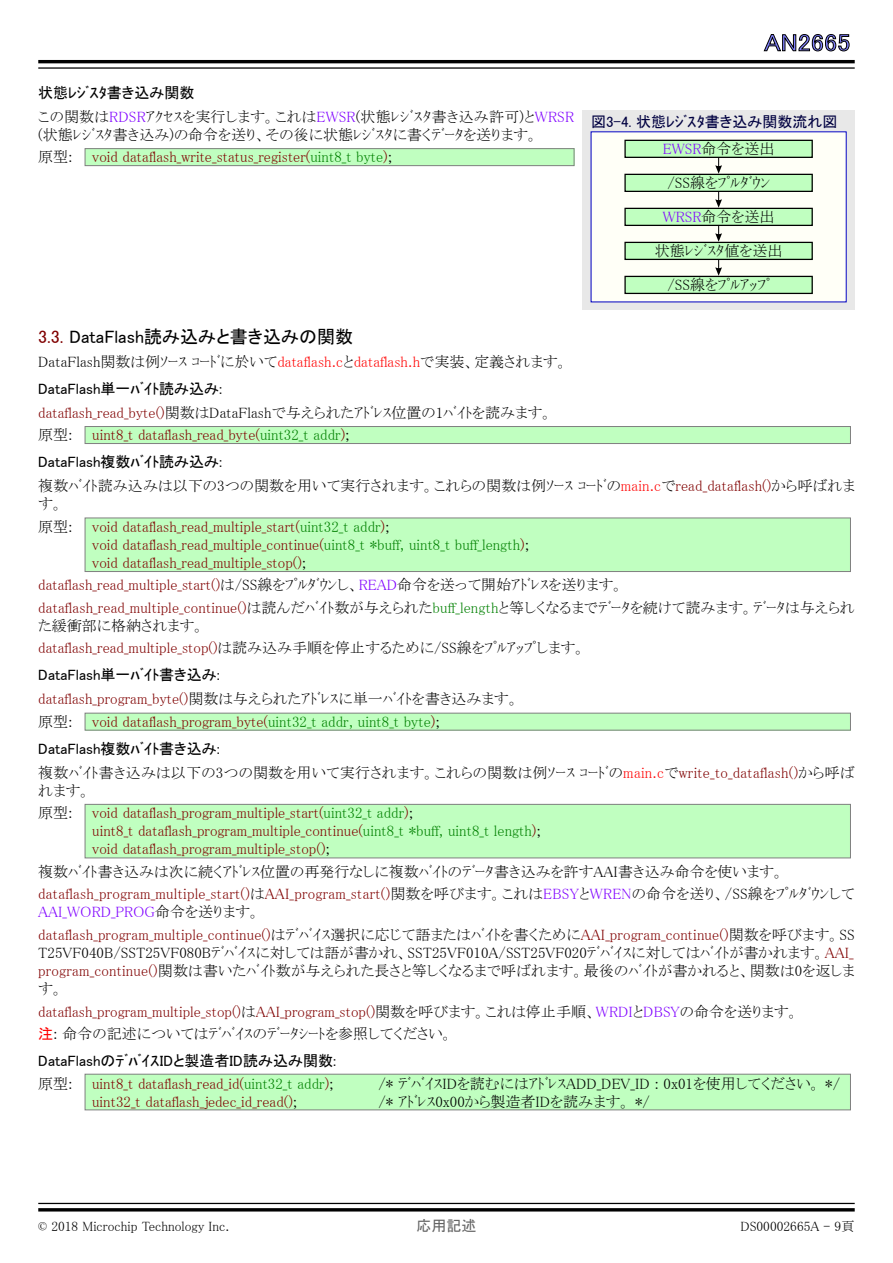
<style>
.page{position:relative;width:893px;height:1263px;background:#fff}
.page>*{position:absolute;margin:0;border:0;box-sizing:border-box;transform-origin:0 0}
.t1{font:24px "MS P Gothic";color:#8080ff;scale:1.1 1}
.t2{font:18px "MS P Gothic";color:#000}
.t3{font:15px/22.5px "MS P Mincho";color:#000}
.t4{font:15px/18px "MS P Mincho";color:#800000}
.t5{font:15px "MS P Gothic";color:#000}
.t6{font:15px "MS P Gothic";color:#000040}
.t7{font:15px "MS P Gothic";color:#646464}
.t8{font:13.5px "MS P Mincho";color:#000}
.s1{color:#8000ff}
.s2{color:#008000}
.s3{color:#000}
.s4{color:#800000}
.s5{color:#f00}
.s6{font-family:"MS P Gothic";color:#f00}
</style>
<div class="page">
<svg style="left:764px;top:34px;width:85px;height:17px"></svg>
<hr style="left:38px;top:60px;width:817px;height:3px;background:#000">
<hr style="left:38px;top:67px;width:817px;height:2px;background:#000">
<hr style="left:38px;top:1203px;width:817px;height:1px;background:#000">
<hr style="left:38px;top:1208px;width:817px;height:3px;background:#000">
<div style="left:85px;top:149px;width:489px;height:17px;background:#c0ffc0"></div>
<div style="left:85px;top:148px;width:489px;height:18px;border:1px solid #808080"></div>
<div style="left:583px;top:111px;width:272px;height:199px;background:#e8e8e8"></div>
<div style="left:591px;top:132px;width:255px;height:170px;background:#fffff7"></div>
<div style="left:625px;top:140px;width:187px;height:17px;background:#c0ffc0"></div>
<div style="left:624px;top:140px;width:189px;height:18px;border:1px solid #000"></div>
<div style="left:625px;top:174px;width:187px;height:17px;background:#c0ffc0"></div>
<div style="left:624px;top:174px;width:189px;height:18px;border:1px solid #000"></div>
<div style="left:625px;top:208px;width:187px;height:17px;background:#c0ffc0"></div>
<div style="left:624px;top:208px;width:189px;height:18px;border:1px solid #000"></div>
<div style="left:625px;top:242px;width:187px;height:17px;background:#c0ffc0"></div>
<div style="left:624px;top:242px;width:189px;height:18px;border:1px solid #000"></div>
<svg style="left:715px;top:157px;width:7px;height:17px"></svg>
<svg style="left:715px;top:191px;width:7px;height:17px"></svg>
<svg style="left:715px;top:225px;width:7px;height:17px"></svg>
<svg style="left:715px;top:259px;width:7px;height:17px"></svg>
<div style="left:625px;top:276px;width:187px;height:17px;background:#c0ffc0"></div>
<div style="left:624px;top:276px;width:189px;height:18px;border:1px solid #000"></div>
<div style="left:85px;top:426px;width:765px;height:17px;background:#c0ffc0"></div>
<div style="left:85px;top:426px;width:766px;height:18px;border:1px solid #808080"></div>
<div style="left:85px;top:518px;width:765px;height:53px;background:#c0ffc0"></div>
<div style="left:85px;top:517px;width:766px;height:55px;border:1px solid #808080"></div>
<div style="left:85px;top:713px;width:765px;height:17px;background:#c0ffc0"></div>
<div style="left:85px;top:713px;width:766px;height:17px;border:1px solid #808080"></div>
<div style="left:85px;top:804px;width:765px;height:54px;background:#c0ffc0"></div>
<div style="left:85px;top:804px;width:766px;height:54px;border:1px solid #808080"></div>
<div style="left:85px;top:1074px;width:765px;height:36px;background:#c0ffc0"></div>
<div style="left:85px;top:1074px;width:766px;height:36px;border:1px solid #808080"></div>
<p class="t5" style="left:38px;top:85px;width:158px">状態ﾚｼﾞｽﾀ書き込み関数</p>
<p class="t3" style="left:38px;top:108px;width:537px;line-height:18px">この関数は<span class="s1">RDSR</span>ｱｸｾｽを実行します。これは<span class="s1">EWSR</span>(状態ﾚｼﾞｽﾀ書き込み許可)と<span class="s1">WRSR </span>(状態ﾚｼﾞｽﾀ書き込み)の命令を送り、その後に状態ﾚｼﾞｽﾀに書くﾃﾞｰﾀを送ります。</p>
<p class="t3" style="left:38px;top:146px;width:36px">原型:</p>
<p class="t4" style="left:92px;top:148px;width:302px">void dataflash_write_status_register(<span class="s2">uint8_t byte</span>)<span class="s3">;</span></p>
<h1 class="t1" style="left:764px;top:30px;width:80px">AN2665</h1>
<p class="t6" style="left:591px;top:114px;width:248px">図3-4. 状態ﾚｼﾞｽﾀ書き込み関数流れ図</p>
<p class="t3" style="left:663px;top:138px;width:113px"><span class="s1">EWSR</span>命令を送出</p>
<p class="t3" style="left:667px;top:172px;width:104px">/SS線をﾌﾟﾙﾀﾞｳﾝ</p>
<p class="t3" style="left:663px;top:206px;width:113px"><span class="s1">WRSR</span>命令を送出</p>
<p class="t3" style="left:655px;top:240px;width:129px">状態ﾚｼﾞｽﾀ値を送出</p>
<p class="t3" style="left:667px;top:274px;width:104px">/SS線をﾌﾟﾙｱｯﾌﾟ</p>
<p class="t2" style="left:38px;top:327px;width:316px"><span class="s4">3.3.</span> DataFlash読み込みと書き込みの関数</p>
<p class="t3" style="left:38px;top:350px;width:531px">DataFlash関数は例ｿｰｽ ｺｰﾄﾞに於いて<span class="s5">dataflash.c</span>と<span class="s5">dataflash.h</span>で実装、定義されます。</p>
<p class="t5" style="left:38px;top:381px;width:186px">DataFlash単一ﾊﾞｲﾄ読み込み:</p>
<p class="t3" style="left:38px;top:401px;width:516px"><span class="s4">dataflash_read_byte()</span>関数はDataFlashで与えられたｱﾄﾞﾚｽ位置の1ﾊﾞｲﾄを読みます。原型:</p>
<p class="t4" style="left:92px;top:426px;width:259px">uint8_t dataflash_read_byte(<span class="s2">uint32_t addr</span>)<span class="s3">;</span></p>
<p class="t5" style="left:38px;top:454px;width:186px">DataFlash複数ﾊﾞｲﾄ読み込み:</p>
<p class="t3" style="left:38px;top:477px;width:818px;line-height:18px">複数ﾊﾞｲﾄ読み込みは以下の3つの関数を用いて実行されます。これらの関数は例ｿｰｽ ｺｰﾄﾞの<span class="s5">main.c</span>で<span class="s4">read_dataflash()</span>から呼ばれます。</p>
<p class="t3" style="left:38px;top:515px;width:36px">原型:</p>
<p class="t4" style="left:92px;top:517px;width:438px">void dataflash_read_multiple_start(<span class="s2">uint32_t addr</span>)<span class="s3">;<br></span>void dataflash_read_multiple_continue(<span class="s2">uint8_t *buff, uint8_t buff_length</span>)<span class="s3">; </span>void dataflash_read_multiple_stop()<span class="s3">;</span></p>
<p class="t3" style="left:38px;top:574px;width:818px"><span class="s4">dataflash_read_multiple_start()</span>は/SS線をﾌﾟﾙﾀﾞｳﾝし、<span class="s1">READ</span>命令を送って開始ｱﾄﾞﾚｽを送ります。<br><span class="s4">dataflash_read_multiple_continue()</span>は読んだﾊﾞｲﾄ数が与えられた<span class="s2">buff_length</span>と等しくなるまでﾃﾞｰﾀを続けて読みます。ﾃﾞｰﾀは与えられ</p>
<p class="t3" style="left:38px;top:614px;width:549px">た緩衝部に格納されます。<br><span class="s4">dataflash_read_multiple_stop()</span>は読み込み手順を停止するために/SS線をﾌﾟﾙｱｯﾌﾟします。</p>
<p class="t5" style="left:38px;top:667px;width:183px">DataFlash単一ﾊﾞｲﾄ書き込み:</p>
<p class="t3" style="left:38px;top:688px;width:482px"><span class="s4">dataflash_program_byte()</span>関数は与えられたｱﾄﾞﾚｽに単一ﾊﾞｲﾄを書き込みます。原型:</p>
<p class="t4" style="left:92px;top:712px;width:349px">void dataflash_program_byte(<span class="s2">uint32_t addr, uint8_t byte</span>)<span class="s3">;</span></p>
<p class="t5" style="left:38px;top:741px;width:183px">DataFlash複数ﾊﾞｲﾄ書き込み:</p>
<p class="t3" style="left:38px;top:763px;width:818px;line-height:18px">複数ﾊﾞｲﾄ書き込みは以下の3つの関数を用いて実行されます。これらの関数は例ｿｰｽ ｺｰﾄﾞの<span class="s5">main.c</span>で<span class="s4">write_to_dataflash()</span>から呼ばれます。</p>
<p class="t3" style="left:38px;top:802px;width:36px">原型:</p>
<p class="t4" style="left:92px;top:804px;width:450px">void dataflash_program_multiple_start(<span class="s2">uint32_t addr</span>)<span class="s3">;<br></span>uint8_t dataflash_program_multiple_continue(<span class="s2">uint8_t *buff, uint8_t length</span>)<span class="s3">; </span>void dataflash_program_multiple_stop()<span class="s3">;</span></p>
<p class="t3" style="left:38px;top:860px;width:818px">複数ﾊﾞｲﾄ書き込みは次に続くｱﾄﾞﾚｽ位置の再発行なしに複数ﾊﾞｲﾄのﾃﾞｰﾀ書き込みを許すAAI書き込み命令を使います。<span class="s4">dataflash_program_multiple_start()</span>は<span class="s4">AAI_program_start()</span>関数を呼びます。これは<span class="s1">EBSY</span>と<span class="s1">WREN</span>の命令を送り、/SS線をﾌﾟﾙﾀﾞｳﾝして</p>
<p class="t4" style="left:38px;top:901px;width:818px;line-height:22.5px"><span class="s1">AAI_WORD_PROG</span><span class="s3">命令を送ります。<br></span>dataflash_program_multiple_continue()<span class="s3">はﾃﾞﾊﾞｲｽ選択に応じて語またはﾊﾞｲﾄを書くために</span>AAI_program_continue()<span class="s3">関数を呼びます。SS</span></p>
<p class="t3" style="left:38px;top:943px;width:818px;line-height:18px;text-align:justify">T25VF040B/SST25VF080Bﾃﾞﾊﾞｲｽに対しては語が書かれ、SST25VF010A/SST25VF020ﾃﾞﾊﾞｲｽに対してはﾊﾞｲﾄが書かれます。<span class="s4">AAI_ program_continue()</span>関数は書いたﾊﾞｲﾄ数が与えられた長さと等しくなるまで呼ばれます。最後のﾊﾞｲﾄが書かれると、関数は0を返します。</p>
<p class="t3" style="left:38px;top:1000px;width:762px"><span class="s4">dataflash_program_multiple_stop()</span>は<span class="s4">AAI_program_stop()</span>関数を呼びます。これは停止手順、<span class="s1">WRDI</span>と<span class="s1">DBSY</span>の命令を送ります。<span class="s6">注</span>: 命令の記述についてはﾃﾞﾊﾞｲｽのﾃﾞｰﾀｼｰﾄを参照してください。</p>
<p class="t5" style="left:38px;top:1053px;width:299px">DataFlashのﾃﾞﾊﾞｲｽIDと製造者ID読み込み関数:</p>
<p class="t3" style="left:38px;top:1072px;width:36px">原型:</p>
<p class="t4" style="left:92px;top:1074px;width:243px">uint8_t dataflash_read_id(<span class="s2">uint32_t addr</span>)<span class="s3">;</span></p>
<p class="t3" style="left:378px;top:1072px;width:463px">/* ﾃﾞﾊﾞｲｽIDを読むにはｱﾄﾞﾚｽADD_DEV_ID : 0x01を使用してください。 */</p>
<p class="t4" style="left:92px;top:1092px;width:207px">uint32_t dataflash_jedec_id_read()<span class="s3">;</span></p>
<p class="t3" style="left:378px;top:1090px;width:273px">/* ｱﾄﾞﾚｽ0x00から製造者IDを読みます。 */</p>
<p class="t8" style="left:38px;top:1219px;width:193px">© 2018 Microchip Technology Inc.</p>
<p class="t7" style="left:416px;top:1218px;width:61px">応用記述</p>
<p class="t8" style="left:740px;top:1219px;width:116px">DS00002665A - 9頁</p>
</div>
